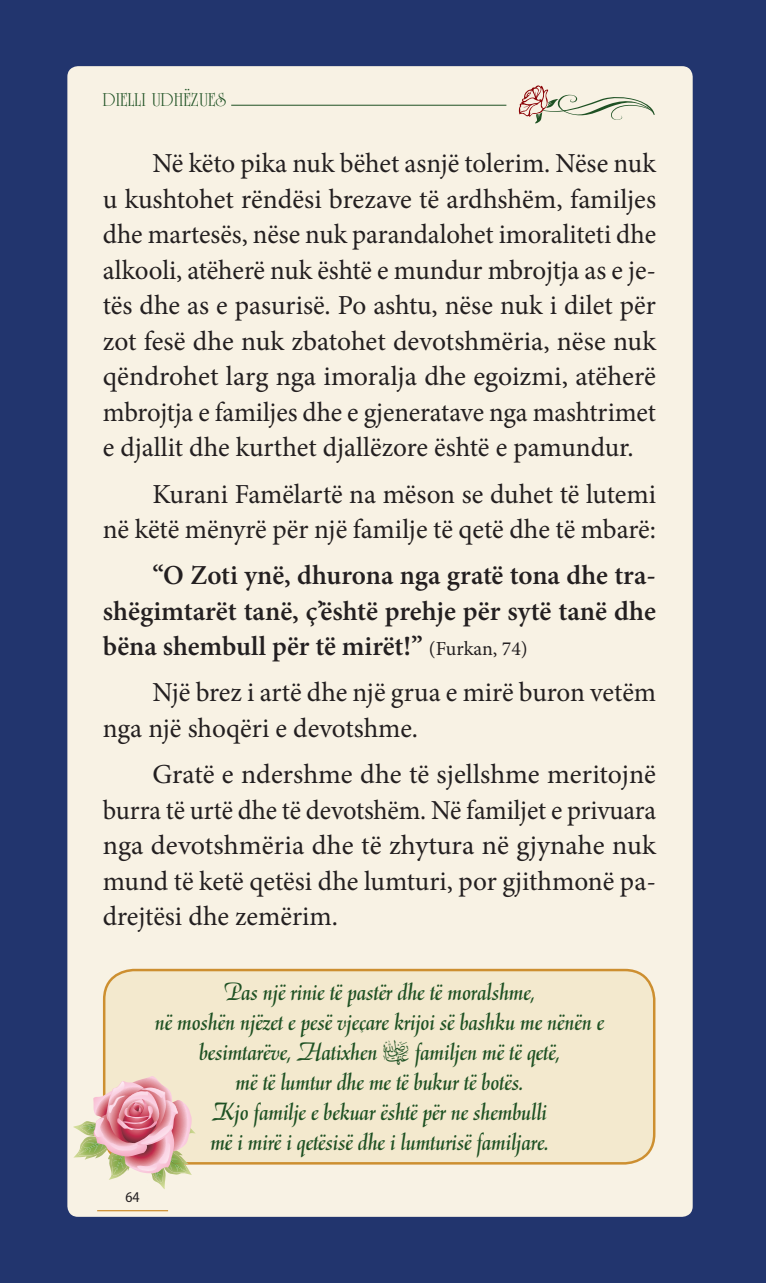
<style>
.page{position:relative;width:766px;height:1283px;background:#fff}
.page>*{position:absolute;margin:0;border:0;box-sizing:border-box;transform-origin:0 0}
.YENİgövde_metni{font:27.5px/35.5px "Minion Pro";color:#231f20;text-align:justify}
.YENİgövde_metni-2{font:600 27.5px/35.5px "Minion Pro";color:#231f20;text-align:justify}
.spot{font:italic 25px/30px "El Turco";color:#1e5123;text-align:center}
.t1{font:20px "Unicorn Plain";color:#1e5123}
.t2{font:semi-condensed 15px "Myriad Pro";color:#231f20}
.s1{font-weight:400;font-size:20px}
.s2{font-family:"AGA Arabesque ERKAM";font-style:normal;font-size:35px}
</style>
<div class="page">
<div style="left:0;top:0;width:765px;height:1283px;background:#22356e"></div>
<div style="left:67px;top:66px;width:625px;height:1151px;background:#f8f2e4;border-radius:11px"></div>
<hr style="left:231px;top:105px;width:275px;height:1px;background:#1e5123">
<div style="left:104px;top:970px;width:550px;height:193px;background:#f3e9ce;border-radius:29px"></div>
<div style="left:103px;top:969px;width:552px;height:195px;border:2px solid #cd8f30;border-radius:29px"></div>
<svg style="left:73px;top:1076px;width:123px;height:113px"></svg>
<svg style="left:518px;top:85px;width:136px;height:39px"></svg>
<hr style="left:97px;top:1210px;width:71px;height:1px;background:#cd8f30">
<p class="t1" style="left:103px;top:87px;width:124px">DIELLI UDHËZUES</p>
<p class="YENİgövde_metni" style="left:103px;top:146px;width:554px;text-indent:50px">Në këto pika nuk bëhet asnjë tolerim. Nëse nuk u kushtohet rëndësi brezave të ardhshëm, familjes dhe martesës, nëse nuk parandalohet imoraliteti dhe alkooli, atëherë nuk është e mundur mbrojtja as e je&shy;tës dhe as e pasurisë. Po ashtu, nëse nuk i dilet për zot fesë dhe nuk zbatohet devotshmëria, nëse nuk qëndrohet larg nga imoralja dhe egoizmi, atëherë mbrojtja e familjes dhe e gjeneratave nga mashtrimet e djallit dhe kurthet djallëzore është e pamundur.</p>
<p class="YENİgövde_metni" style="left:103px;top:476px;width:554px;text-align:right">Kurani Famëlartë na mëson se duhet të lutemi<br>në këtë mënyrë për një familje të qetë dhe të mbarë:</p>
<p class="YENİgövde_metni-2" style="left:103px;top:557px;width:554px;text-indent:50px">“O Zoti ynë, dhurona nga gratë tona dhe tra&shy;shëgimtarët tanë, ç’është prehje për sytë tanë dhe bëna shembull për të mirët!” <span class="s1">(Furkan, 74)</span></p>
<p class="YENİgövde_metni" style="left:103px;top:675px;width:554px;text-indent:50px">Një brez i artë dhe një grua e mirë buron vetëm nga një shoqëri e devotshme.</p>
<p class="YENİgövde_metni" style="left:103px;top:756px;width:554px;text-indent:50px">Gratë e ndershme dhe të sjellshme meritojnë burra të urtë dhe të devotshëm. Në familjet e privuara nga devotshmëria dhe të zhytura në gjynahe nuk mund të ketë qetësi dhe lumturi, por gjithmonë pa&shy;drejtësi dhe zemërim.</p>
<p class="t2" style="left:125px;top:1189px;width:16px">64</p>
<p class="spot" style="left:155px;top:978px;width:451px">Pas një rinie të pastër dhe të moralshme,<br>në moshën njëzet e pesë vjeçare krijoi së bashku me nënën e besimtarëve, Hatixhen <span class="s2">c</span> familjen më të qetë,<br>më të lumtur dhe me të bukur të botës.<br>Kjo familje e bekuar është për ne shembulli<br>më i mirë i qetësisë dhe i lumturisë familjare.</p>
</div>
